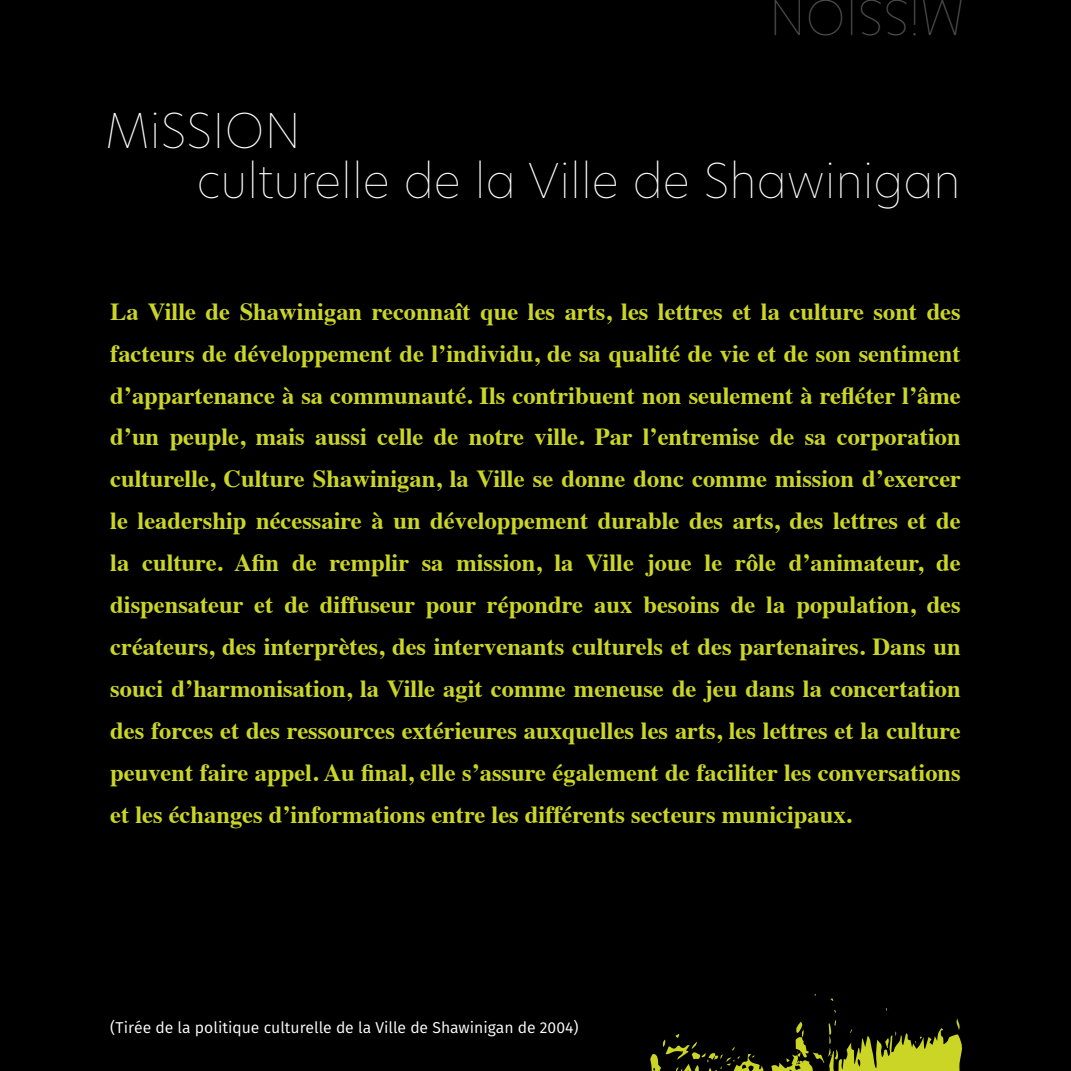
<style>
.page{position:relative;width:1071px;height:1071px;background:#000}
.page>*{position:absolute;margin:0;border:0;box-sizing:border-box;transform-origin:0 0}
.t1{font:100 47.25px "Hero New";color:#fff}
.t2{font:100 47.25px "Hero New";color:#4f4f4f}
.t3{font:700 24.5px/42px "Times";color:#cad525;text-align:justify}
.t4{font:15.75px "Fira Sans";color:#fff}
</style>
<div class="page">
<svg style="left:650px;top:1008px;width:312px;height:63px"></svg>
<h1 class="t1" style="left:105px;top:98px;width:197px">MiSSION</h1>
<h1 class="t2" style="left:965px;top:50px;width:197px;rotate:-180deg">MiSSION</h1>
<h1 class="t1" style="left:197px;top:148px;width:765px">culturelle de la Ville de Shawinigan</h1>
<p class="t3" style="left:110px;top:288px;width:852px">La Ville de Shawinigan reconnaît que les arts, les lettres et la culture sont des facteurs de développement de l’individu, de sa qualité de vie et de son sentiment d’appartenance à sa communauté. Ils contribuent non seulement à refléter l’âme d’un peuple, mais aussi celle de notre ville. Par l’entremise de sa corporation culturelle, Culture Shawinigan, la Ville se donne donc comme mission d’exercer le leadership nécessaire à un développement durable des arts, des lettres et de la culture. Afin de remplir sa mission, la Ville joue le rôle d’animateur, de dispensateur et de diffuseur pour répondre aux besoins de la population, des créateurs, des interprètes, des intervenants culturels et des partenaires. Dans un souci d’harmonisation, la Ville agit comme meneuse de jeu dans la concertation des forces et des ressources extérieures auxquelles les arts, les lettres et la culture peuvent faire appel. Au final, elle s’assure également de faciliter les conversations et les échanges d’informations entre les différents secteurs municipaux.</p>
<p class="t4" style="left:110px;top:1017px;width:470px">(Tirée de la politique culturelle de la Ville de Shawinigan de 2004)</p>
</div>
